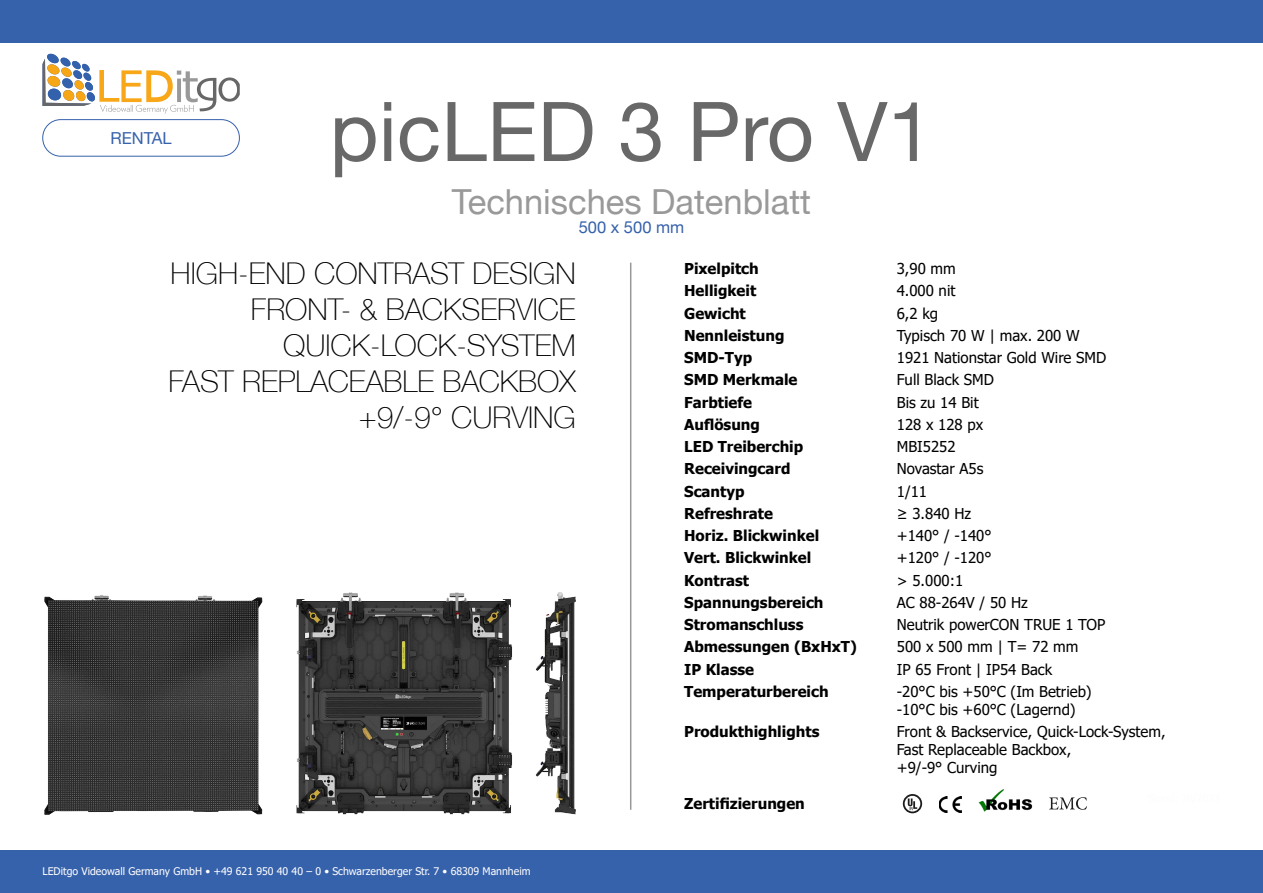
<style>
.page{position:relative;width:1263px;height:893px;background:#fff}
.page>*{position:absolute;margin:0;border:0;box-sizing:border-box;transform-origin:0 0}
.t1{font:82.5px "Helvetica Neue";color:#686868}
.t2{font:34.5px "Helvetica Neue";color:#999}
.t3{font:100 30px/36px "Helvetica Neue";color:#000;text-align:right}
.t4{font:16.5px "Helvetica Neue";color:#3661ab}
.t5{font:15px/18px "Tahoma";color:#000}
.t6{font:700 15px "Tahoma";color:#000}
.t7{font:10.5px "Tahoma";color:#fff}
</style>
<div class="page">
<hr style="left:630px;top:263px;width:1px;height:547px;background:#999">
<div style="left:0;top:0;width:1263px;height:43px;background:#3661ab"></div>
<div style="left:0;top:850px;width:1263px;height:43px;background:#3661ab"></div>
<div style="left:42px;top:119px;width:198px;height:38px;border:1px solid #3661ab;border-radius:18px"></div>
<img style="left:198px;top:77px;width:42px;height:34px">
<img style="left:100px;top:106px;width:94px;height:6px">
<svg style="left:43px;top:53px;width:155px;height:53px"></svg>
<img style="left:44px;top:592px;width:532px;height:223px">
<svg style="left:903px;top:794px;width:19px;height:19px"></svg>
<img style="left:939px;top:796px;width:22px;height:16px">
<img style="left:978px;top:789px;width:55px;height:23px">
<svg style="left:1049px;top:797px;width:38px;height:13px"></svg>
<p class="t4" style="left:110px;top:126px;width:63px">RENTAL</p>
<h1 class="t1" style="left:330px;top:72px;width:605px">picLED 3 Pro V1</h1>
<h2 class="t2" style="left:452px;top:176px;width:361px">Technisches Datenblatt</h2>
<p class="t4" style="left:579px;top:216px;width:107px">500 x 500 mm</p>
<h3 class="t3" style="left:168px;top:254px;width:409px">HIGH-END CONTRAST DESIGN<br>FRONT- &amp; BACKSERVICE<br>QUICK-LOCK-SYSTEM<br>FAST REPLACEABLE BACKBOX +9/-9° CURVING</h3>
<p class="t7" style="left:43px;top:864px;width:489px">LEDitgo Videowall Germany GmbH • +49 621 950 40 40 – 0 • Schwarzenberger Str. 7 • 68309 Mannheim</p>
<p class="t6" style="left:684px;top:258px;width:76px">Pixelpitch</p>
<p class="t5" style="left:897px;top:261px;width:61px">3,90 mm</p>
<p class="t6" style="left:684px;top:280px;width:74px">Helligkeit</p>
<p class="t5" style="left:897px;top:283px;width:60px">4.000 nit</p>
<p class="t6" style="left:684px;top:303px;width:63px">Gewicht</p>
<p class="t5" style="left:897px;top:305px;width:43px">6,2 kg</p>
<p class="t6" style="left:684px;top:325px;width:102px">Nennleistung</p>
<p class="t5" style="left:897px;top:327px;width:184px">Typisch 70 W | max. 200 W</p>
<p class="t6" style="left:684px;top:347px;width:69px">SMD-Typ</p>
<p class="t5" style="left:897px;top:349px;width:211px">1921 Nationstar Gold Wire SMD</p>
<p class="t6" style="left:684px;top:369px;width:115px">SMD Merkmale</p>
<p class="t5" style="left:897px;top:372px;width:99px">Full Black SMD</p>
<p class="t6" style="left:684px;top:392px;width:70px">Farbtiefe</p>
<p class="t5" style="left:897px;top:394px;width:83px">Bis zu 14 Bit</p>
<p class="t6" style="left:684px;top:414px;width:77px">Auflösung</p>
<p class="t5" style="left:897px;top:416px;width:88px">128 x 128 px</p>
<p class="t6" style="left:684px;top:436px;width:121px">LED Treiberchip</p>
<p class="t5" style="left:897px;top:438px;width:60px">MBI5252</p>
<p class="t6" style="left:684px;top:458px;width:108px">Receivingcard</p>
<p class="t5" style="left:897px;top:461px;width:88px">Novastar A5s</p>
<p class="t6" style="left:684px;top:481px;width:62px">Scantyp</p>
<p class="t5" style="left:897px;top:483px;width:32px">1/11</p>
<p class="t6" style="left:684px;top:503px;width:90px">Refreshrate</p>
<p class="t5" style="left:897px;top:505px;width:76px">≥ 3.840 Hz</p>
<p class="t6" style="left:684px;top:525px;width:136px">Horiz. Blickwinkel</p>
<p class="t5" style="left:897px;top:527px;width:96px">+140° / -140°</p>
<p class="t6" style="left:684px;top:547px;width:129px">Vert. Blickwinkel</p>
<p class="t5" style="left:897px;top:550px;width:96px">+120° / -120°</p>
<p class="t6" style="left:684px;top:570px;width:66px">Kontrast</p>
<p class="t5" style="left:897px;top:572px;width:68px">&gt; 5.000:1</p>
<p class="t6" style="left:684px;top:592px;width:141px">Spannungsbereich</p>
<p class="t5" style="left:897px;top:594px;width:133px">AC 88-264V / 50 Hz</p>
<p class="t6" style="left:684px;top:614px;width:121px">Stromanschluss</p>
<p class="t5" style="left:897px;top:616px;width:210px">Neutrik powerCON TRUE 1 TOP</p>
<p class="t6" style="left:684px;top:636px;width:174px">Abmessungen (BxHxT)</p>
<p class="t5" style="left:897px;top:639px;width:183px">500 x 500 mm | T= 72 mm</p>
<p class="t6" style="left:684px;top:659px;width:71px">IP Klasse</p>
<p class="t5" style="left:897px;top:661px;width:157px">IP 65 Front | IP54 Back</p>
<p class="t6" style="left:684px;top:681px;width:146px">Temperaturbereich</p>
<p class="t5" style="left:897px;top:683px;width:196px">-20°C bis +50°C (Im Betrieb) -10°C bis +60°C (Lagernd)</p>
<p class="t6" style="left:684px;top:721px;width:137px">Produkthighlights</p>
<p class="t5" style="left:897px;top:723px;width:270px">Front &amp; Backservice, Quick-Lock-System,<br>Fast Replaceable Backbox,<br>+9/-9° Curving</p>
<p class="t6" style="left:684px;top:793px;width:122px">Zertifizierungen</p>
</div>
